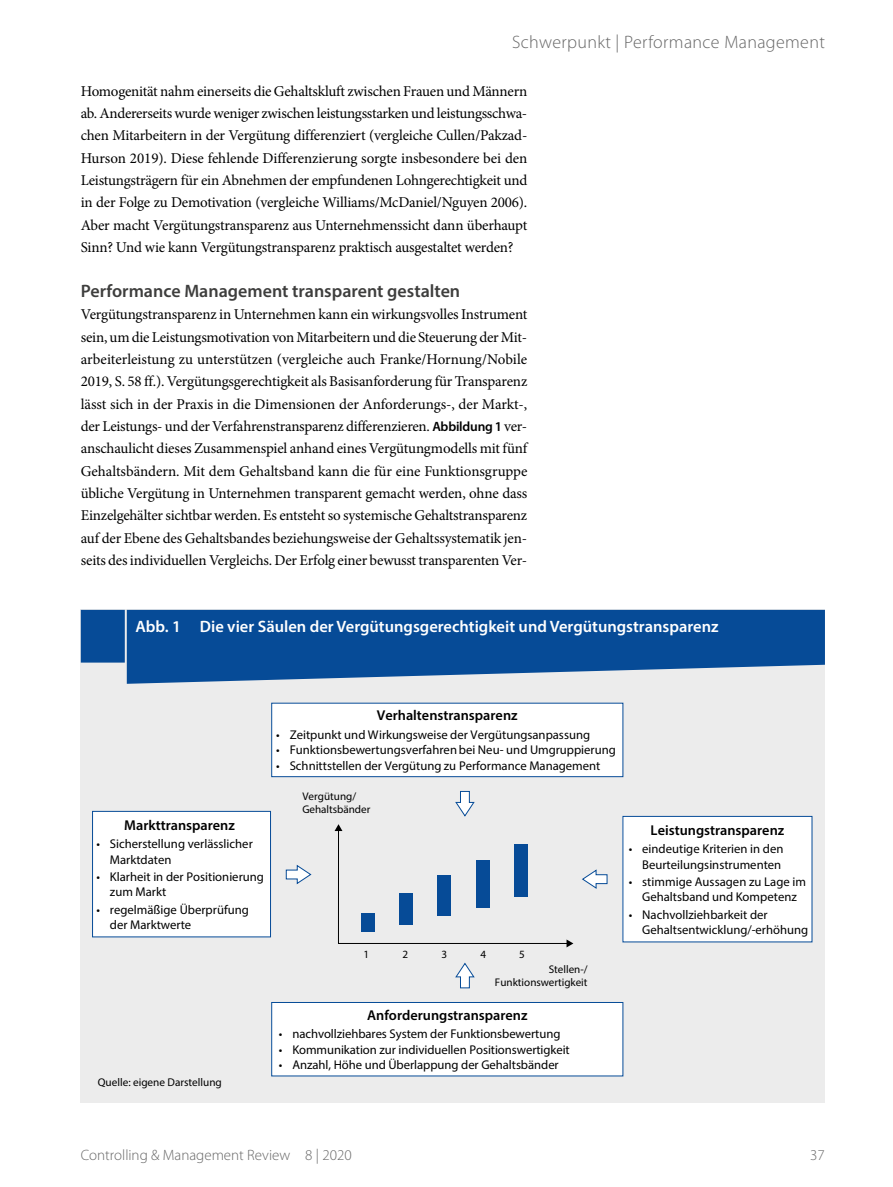
<style>
.page{position:relative;width:893px;height:1187px;background:#fff}
.page>*{position:absolute;margin:0;border:0;box-sizing:border-box;transform-origin:0 0}
.SectionHeading_1_x{font:600 18px "Myriad Pro";color:#3e3e3d}
.t1{font:300 18px "Myriad Pro";letter-spacing:.02em;color:#676767}
.Image_Caption_Abb__T{font:600 16.5px "Myriad Pro";color:#fff}
.Para_x{font:15px/22.4px "Minion Pro";letter-spacing:-.015em;color:#000;text-align:justify}
.t2{font:300 15px "Myriad Pro";color:#676767}
.t3{font:600 14.25px "Myriad Pro";color:#000}
.t4{font:12.75px/15.3px "Myriad Pro";color:#000}
.Image_Caption_x_Abb{font:11.25px "Myriad Pro";color:#000}
.t5{font:11.1px/13.4px "Myriad Pro";color:#000;text-align:right}
.s1{font-family:"Myriad Pro";font-weight:600;font-size:13.5px}
</style>
<div class="page">
<div style="left:81px;top:610px;width:744px;height:492px;background:#ececec"></div>
<svg style="left:81px;top:610px;width:744px;height:73px;background:#2460a2"></svg>
<div style="left:93px;top:811px;width:178px;height:125px;background:#fff"></div>
<div style="left:92px;top:811px;width:179px;height:126px;border:1px solid #064b97"></div>
<svg style="left:335px;top:824px;width:238px;height:123px"></svg>
<svg style="left:455px;top:790px;width:20px;height:27px"></svg>
<svg style="left:285px;top:865px;width:27px;height:19px"></svg>
<svg style="left:582px;top:869px;width:26px;height:20px"></svg>
<svg style="left:455px;top:962px;width:20px;height:26px"></svg>
<div style="left:272px;top:703px;width:351px;height:73px;background:#fff"></div>
<div style="left:271px;top:702px;width:352px;height:75px;border:1px solid #064b97"></div>
<div style="left:272px;top:1002px;width:351px;height:73px;background:#fff"></div>
<div style="left:271px;top:1001px;width:352px;height:75px;border:1px solid #064b97"></div>
<div style="left:623px;top:816px;width:189px;height:125px;background:#fff"></div>
<div style="left:622px;top:816px;width:190px;height:126px;border:1px solid #064b97"></div>
<p class="t1" style="left:512px;top:32px;width:314px">Schwerpunkt | Performance Management</p>
<p class="Para_x" style="left:81px;top:80px;width:448px">Homogenität nahm einerseits die Gehaltskluft zwischen Frauen und Männern ab. Andererseits wurde weniger zwischen leistungsstarken und leistungsschwa&shy;chen Mitarbeitern in der Vergütung differenziert (vergleiche Cullen/Pakzad-Hurson 2019). Diese fehlende Differenzierung sorgte insbesondere bei den Leistungsträgern für ein Abnehmen der empfundenen Lohngerechtigkeit und in der Folge zu Demotivation (vergleiche Williams/McDaniel/Nguyen 2006).<br>Aber macht Vergütungstransparenz aus Unternehmenssicht dann überhaupt Sinn? Und wie kann Vergütungstransparenz praktisch ausgestaltet werden?</p>
<p class="SectionHeading_1_x" style="left:81px;top:279px;width:381px">Performance Management transparent gestalten</p>
<p class="Para_x" style="left:81px;top:303px;width:448px">Vergütungstransparenz in Unternehmen kann ein wirkungsvolles Instrument sein, um die Leistungsmotivation von Mitarbeitern und die Steuerung der Mit&shy;arbeiterleistung zu unterstützen (vergleiche auch Franke/Hornung/Nobile 2019, S. 58 ff.). Vergütungsgerechtigkeit als Basisanforderung für Transparenz lässt sich in der Praxis in die Dimensionen der Anforderungs-, der Markt-, der Leistungs- und der Verfahrenstransparenz differenzieren. <span class="s1">Abbildung 1</span> ver&shy;anschaulicht dieses Zusammenspiel anhand eines Vergütungmodells mit fünf Gehaltsbändern. Mit dem Gehaltsband kann die für eine Funktionsgruppe übliche Vergütung in Unternehmen transparent gemacht werden, ohne dass Einzelgehälter sichtbar werden. Es entsteht so systemische Gehaltstransparenz auf der Ebene des Gehaltsbandes beziehungsweise der Gehaltssystematik jen&shy;seits des individuellen Vergleichs. Der Erfolg einer bewusst transparenten Ver-</p>
<p class="Image_Caption_Abb__T" style="left:136px;top:616px;width:584px">Abb. 1 Die vier Säulen der Vergütungsgerechtigkeit und Vergütungstransparenz</p>
<p class="t3" style="left:377px;top:706px;width:142px">Verhaltenstransparenz</p>
<p class="t4" style="left:276px;top:727px;width:315px">• Zeitpunkt und Wirkungsweise der Vergütungsanpassung</p>
<p class="t4" style="left:276px;top:742px;width:341px">• Funktionsbewertungsverfahren bei Neu- und Umgruppierung</p>
<p class="t4" style="left:276px;top:757px;width:326px">• Schnittstellen der Vergütung zu Performance Management</p>
<p class="t3" style="left:124px;top:815px;width:112px">Markttransparenz</p>
<p class="t4" style="left:110px;top:836px;width:144px;text-indent:-13px">• Sicherstellung verlässlicher<br>Marktdaten</p>
<p class="t4" style="left:110px;top:869px;width:156px;text-indent:-13px">• Klarheit in der Positionierung zum Markt</p>
<p class="t4" style="left:110px;top:901px;width:140px;text-indent:-13px">• regelmäßige Überprüfung der Marktwerte</p>
<p class="Image_Caption_x_Abb" style="left:98px;top:1074px;width:126px">Quelle: eigene Darstellung</p>
<p class="t5" style="left:302px;top:789px;width:69px;text-align:left">Vergütung/<br>Gehaltsbänder</p>
<p class="t5" style="left:364px;top:947px;width:7px">1</p>
<p class="t5" style="left:402px;top:947px;width:7px">2</p>
<p class="t5" style="left:441px;top:947px;width:7px">3</p>
<p class="t5" style="left:480px;top:947px;width:7px">4</p>
<p class="t5" style="left:519px;top:947px;width:7px">5</p>
<p class="t5" style="left:495px;top:962px;width:94px">Stellen-/<br>Funktionswertigkeit</p>
<p class="t3" style="left:367px;top:1005px;width:162px">Anforderungstransparenz</p>
<p class="t4" style="left:279px;top:1026px;width:283px">• nachvollziehbares System der Funktionsbewertung</p>
<p class="t4" style="left:279px;top:1041px;width:292px">• Kommunikation zur individuellen Positionswertigkeit</p>
<p class="t4" style="left:279px;top:1056px;width:281px">• Anzahl, Höhe und Überlappung der Gehaltsbänder</p>
<p class="t3" style="left:651px;top:820px;width:135px">Leistungstransparenz</p>
<p class="t4" style="left:629px;top:841px;width:156px;text-align:right">• eindeutige Kriterien in den<br>Beurteilungsinstrumenten</p>
<p class="t4" style="left:629px;top:874px;width:179px;text-align:center">• stimmige Aussagen zu Lage im<br>Gehaltsband und Kompetenz</p>
<p class="t4" style="left:642px;top:906px;width:167px;text-indent:-13px">• Nachvollziehbarkeit der<br>Gehaltsentwicklung/-erhöhung</p>
<p class="t2" style="left:81px;top:1146px;width:272px">Controlling &amp; Management Review 8 | 2020</p>
<p class="t2" style="left:810px;top:1146px;width:16px">37</p>
</div>
